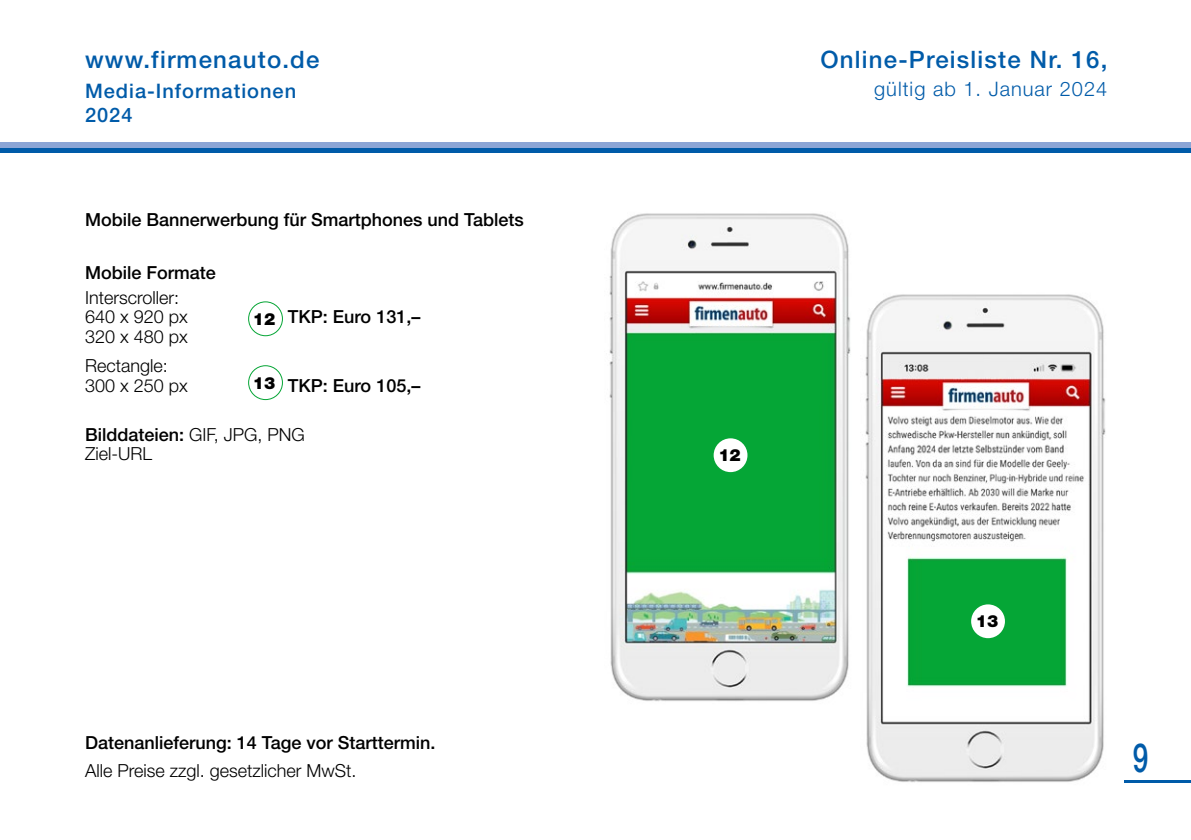
<style>
.page{position:relative;width:1191px;height:840px;background:#fff}
.page>*{position:absolute;margin:0;border:0;box-sizing:border-box;transform-origin:0 0}
.t1{font:500 40px "Helvetica Neue LT Std";color:#005ba9;scale:.7 1}
.t2{font:500 24px "Helvetica Neue LT Std";letter-spacing:.05em;color:#005ba9}
.t3{font:500 20px/24px "Helvetica Neue LT Std";letter-spacing:.05em;color:#005ba9}
.t4{font:300 20px "Helvetica Neue LT Std";letter-spacing:.05em;color:#005ba9}
.t5{font:500 18px "Helvetica Neue LT Std";color:#000}
.t6{font:300 18px/19.4px "Helvetica Neue LT Std";color:#000}
.t7{font:900 16.8px "Helvetica Neue LT Std";color:#000}
.s1{font-weight:500}
</style>
<div class="page">
<img style="left:865px;top:294px;width:241px;height:489px">
<img style="left:609px;top:213px;width:242px;height:489px">
<div style="left:971px;top:604px;width:34px;height:33px;background:#fff;border-radius:50%"></div>
<div style="left:713px;top:438px;width:34px;height:34px;background:#fff;border-radius:50%"></div>
<div style="left:0;top:147px;width:1191px;height:6px;background:#005ba9"></div>
<div style="left:0;top:142px;width:1191px;height:5px;background:#8ba5d6"></div>
<hr style="left:1124px;top:780px;width:67px;height:2px;background:#005ba9">
<div style="left:248px;top:301px;width:35px;height:35px;border:1px solid #05a535;border-radius:50%"></div>
<div style="left:248px;top:365px;width:35px;height:35px;border:1px solid #05a535;border-radius:50%"></div>
<h2 class="t2" style="left:85px;top:45px;width:236px">www.firmenauto.de</h2>
<p class="t3" style="left:85px;top:79px;width:213px">Media-Informationen<br>2024</p>
<p class="t5" style="left:85px;top:208px;width:440px">Mobile Bannerwerbung für Smartphones und Tablets</p>
<p class="t5" style="left:85px;top:261px;width:132px">Mobile Formate</p>
<p class="t6" style="left:85px;top:287px;width:104px">Interscroller:<br>640 x 920 px</p>
<p class="t7" style="left:253px;top:308px;width:24px">12</p>
<p class="t5" style="left:288px;top:306px;width:134px">TKP: Euro 131,–</p>
<p class="t6" style="left:85px;top:321px;width:104px;line-height:29.4px">320 x 480 px<br>Rectangle:</p>
<p class="t6" style="left:85px;top:375px;width:104px">300 x 250 px</p>
<p class="t5" style="left:288px;top:374px;width:134px">TKP: Euro 105,–</p>
<p class="t6" style="left:85px;top:424px;width:221px"><span class="s1">Bilddateien:</span> GIF, JPG, PNG<br>Ziel-URL</p>
<p class="t7" style="left:253px;top:372px;width:24px">13</p>
<p class="t5" style="left:85px;top:731px;width:352px">Datenanlieferung: 14 Tage vor Starttermin.</p>
<p class="t6" style="left:85px;top:760px;width:273px">Alle Preise zzgl. gesetzlicher MwSt.</p>
<h2 class="t2" style="left:820px;top:45px;width:288px">Online-Preisliste Nr. 16,</h2>
<p class="t4" style="left:874px;top:77px;width:235px">gültig ab 1. Januar 2024</p>
<p class="t7" style="left:718px;top:445px;width:24px">12</p>
<p class="t7" style="left:976px;top:611px;width:24px">13</p>
<h1 class="t1" style="left:1132px;top:733px;width:24px">9</h1>
</div>
